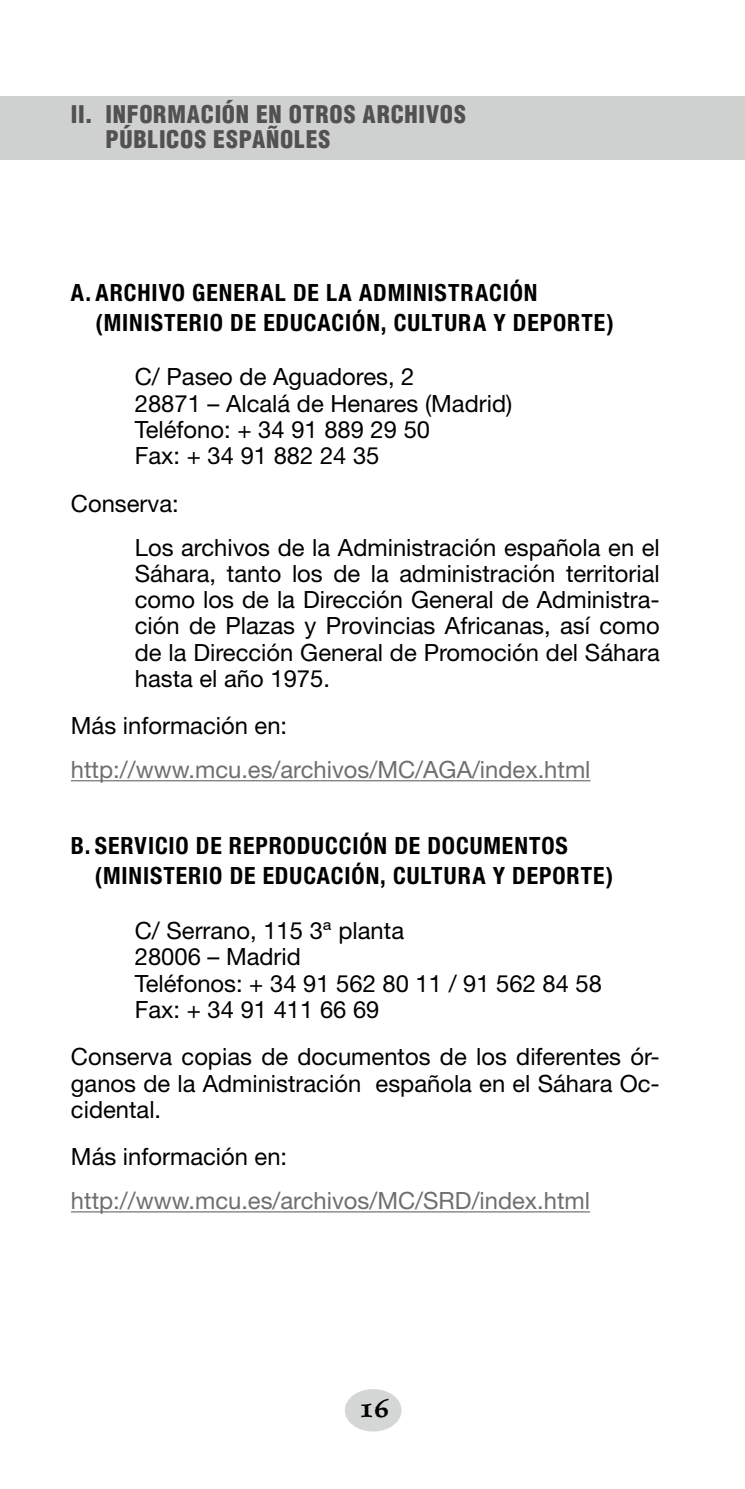
<style>
.page{position:relative;width:745px;height:1489px;background:#fff}
.page>*{position:absolute;margin:0;border:0;box-sizing:border-box;transform-origin:0 0}
.t1{font:600 30px "Celestia Antiqua Std";color:#000}
.t2{font:23.75px/26.2px "Helvetica Neue LT Std";color:#000}
.t3{font:700 condensed 23.75px/30px "Helvetica Neue LT Std";letter-spacing:.04em;color:#000}
.t4{font:23.75px/44px "Helvetica Neue LT Std";color:#6f6f6e}
.t5{font:900 condensed 23.75px/25px "Helvetica LT Std";letter-spacing:.03em;color:#515150}
.s1{color:#000}
</style>
<div class="page">
<div style="left:0;top:96px;width:744px;height:63px;background:#cfd0d0"></div>
<div style="left:344px;top:1388px;width:57px;height:43px;background:#d5d6d6;border-radius:50%"></div>
<hr style="left:71px;top:780px;width:519px;height:1px;background:#6f6f6e">
<hr style="left:71px;top:1211px;width:518px;height:1px;background:#6f6f6e">
<p class="t5" style="left:105px;top:101px;width:361px;text-indent:-35px">II. INFORMACIÓN EN OTROS ARCHIVOS<br>PÚBLICOS ESPAÑOLES</p>
<p class="t3" style="left:95px;top:277px;width:519px;text-indent:-25px">A. ARCHIVO GENERAL DE LA ADMINISTRACIÓN (MINISTERIO DE EDUCACIÓN, CULTURA Y DEPORTE)</p>
<p class="t2" style="left:135px;top:363px;width:379px">C/ Paseo de Aguadores, 2<br>28871 – Alcalá de Henares (Madrid)<br>Teléfono: + 34 91 889 29 50<br>Fax: + 34 91 882 24 35</p>
<p class="t2" style="left:135px;top:481px;width:526px;line-height:44px;text-indent:-64px">Conserva:<br>Los archivos de la Administración española en el</p>
<p class="t2" style="left:135px;top:560px;width:526px;text-align:justify">Sáhara, tanto los de la administración territorial como los de la Dirección General de Administra&shy;ción de Plazas y Provincias Africanas, así como de la Dirección General de Promoción del Sáhara hasta el año 1975.</p>
<p class="t4" style="left:71px;top:703px;width:520px"><span class="s1">Más información en: </span>http://www.mcu.es/archivos/MC/AGA/index.html</p>
<p class="t3" style="left:95px;top:830px;width:519px;text-indent:-24px">B. SERVICIO DE REPRODUCCIÓN DE DOCUMENTOS (MINISTERIO DE EDUCACIÓN, CULTURA Y DEPORTE)</p>
<p class="t2" style="left:135px;top:917px;width:468px">C/ Serrano, 115 3ª planta<br>28006 – Madrid<br>Teléfonos: + 34 91 562 80 11 / 91 562 84 58<br>Fax: + 34 91 411 66 69</p>
<p class="t2" style="left:71px;top:1043px;width:590px;text-align:justify">Conserva copias de documentos de los diferentes ór&shy;ganos de la Administración española en el Sáhara Oc&shy;cidental.</p>
<p class="t4" style="left:71px;top:1134px;width:520px"><span class="s1">Más información en: </span>http://www.mcu.es/archivos/MC/SRD/index.html</p>
<p class="t1" style="left:358px;top:1391px;width:32px">16</p>
</div>
